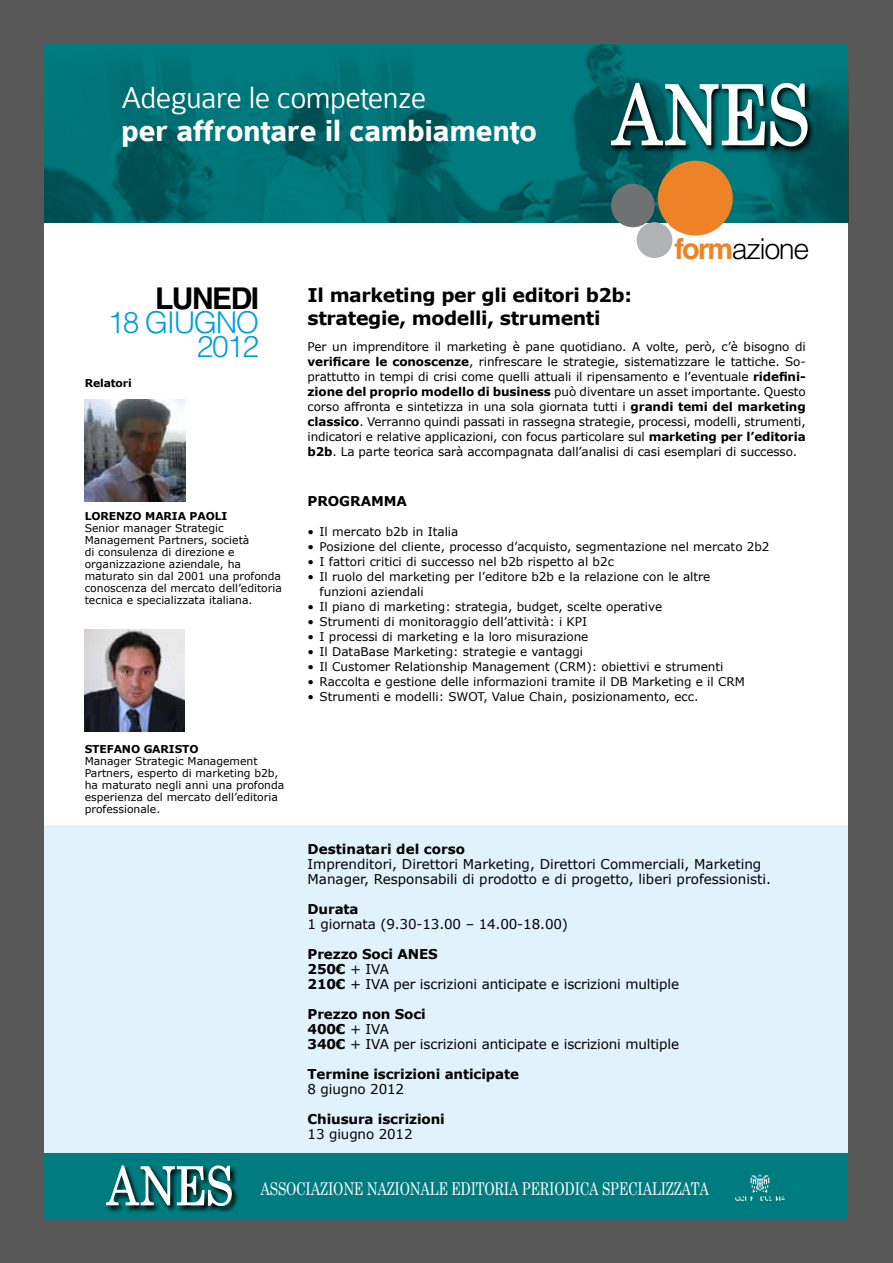
<style>
.page{position:relative;width:893px;height:1263px;background:#595858}
.page>*{position:absolute;margin:0;border:0;box-sizing:border-box;transform-origin:0 0}
.t1{font:700 32.4px "Colaborate";letter-spacing:-.02em;color:#fff}
.t2{font:300 32.4px "Colaborate";letter-spacing:-.02em;color:#fff}
.t3{font:300 30px/24px "Helvetica LT Std";letter-spacing:-.05em;color:#009ee0;text-align:right}
.t4{font:700 30px "Helvetica LT Std";letter-spacing:-.05em;color:#000}
.t5{font:300 28.8px "Helvetica LT Std";color:#000}
.t6{font:700 18.9px/22.6px "Verdana";letter-spacing:-.02em;color:#000}
.t7{font:17.55px "Century Schoolbook";letter-spacing:-.015em;color:#fff;scale:.75 1}
.t8{font:13.5px/15px "Verdana";letter-spacing:-.01em;color:#000}
.t9{font:700 13.5px "Verdana";letter-spacing:-.01em;color:#000}
.t10{font:12px/15px "Verdana";color:#000;text-align:justify}
.t11{font:10.8px/12px "Verdana";color:#000}
.t12{font:700 10.8px "Verdana";letter-spacing:-.01em;color:#000}
.s1{font-weight:700;color:#ef8126}
.s2{font-weight:700}
</style>
<div class="page">
<div style="left:45px;top:45px;width:803px;height:1173px;background:#fff"></div>
<div style="left:45px;top:826px;width:803px;height:392px;background:#e0f2fb"></div>
<img style="left:45px;top:45px;width:803px;height:178px">
<div style="left:658px;top:161px;width:75px;height:75px;background:#ef8126;border-radius:50%"></div>
<div style="left:611px;top:184px;width:44px;height:43px;background:#707172;border-radius:50%"></div>
<div style="left:637px;top:222px;width:35px;height:36px;background:#b1b3b4;border-radius:50%"></div>
<svg style="left:609px;top:81px;width:206px;height:73px;background:#005255"></svg>
<svg style="left:611px;top:83px;width:197px;height:63px"></svg>
<div style="left:45px;top:1153px;width:803px;height:65px;background:#007c80"></div>
<svg style="left:106px;top:1167px;width:132px;height:45px"></svg>
<svg style="left:106px;top:1165px;width:126px;height:41px"></svg>
<img style="left:85px;top:630px;width:100px;height:101px">
<img style="left:85px;top:400px;width:101px;height:101px">
<img style="left:735px;top:1174px;width:50px;height:27px">
<h1 class="t2" style="left:121px;top:81px;width:307px">Adeguare le competenze</h1>
<h1 class="t1" style="left:121px;top:114px;width:418px">per affrontare il cambiamento</h1>
<h3 class="t5" style="left:674px;top:230px;width:137px"><span class="s1">form</span>azione</h3>
<h2 class="t4" style="left:155px;top:280px;width:106px">lunedi</h2>
<h2 class="t3" style="left:108px;top:310px;width:153px">18 giugno<br>2012</h2>
<p class="t12" style="left:85px;top:376px;width:49px">Relatori</p>
<p class="t12" style="left:85px;top:509px;width:71px">LORENZO MAR</p>
<p class="t12" style="left:172px;top:509px;width:57px">IA PAO LI</p>
<p class="t11" style="left:85px;top:522px;width:199px">Senior manager Strategic<br>Management Partners, società<br>di consulenza di direzione e organizzazione aziendale, ha maturato sin dal 2001 una profonda conoscenza del mercato dell’editoria tecnica e specializzata italiana.</p>
<p class="t12" style="left:85px;top:742px;width:69px">STEFANO GAR</p>
<p class="t12" style="left:169px;top:742px;width:30px">ISTO</p>
<p class="t11" style="left:85px;top:755px;width:201px">Manager Strategic Management<br>Partners, esperto di marketing b2b, ha maturato negli anni una profonda esperienza del mercato dell’editoria professionale.</p>
<h3 class="t6" style="left:308px;top:283px;width:326px">Il marketing per gli editori b2b: strategie, modelli, strumenti</h3>
<p class="t10" style="left:308px;top:339px;width:500px">Per un imprenditore il marketing è pane quotidiano. A volte, però, c’è bisogno di <span class="s2">verificare le conoscenze</span>, rinfrescare le strategie, sistematizzare le tattiche. So&shy;prattutto in tempi di crisi come quelli attuali il ripensamento e l’eventuale <span class="s2">ridefini&shy;zione del proprio modello di business</span> può diventare un asset importante. Questo corso affronta e sintetizza in una sola giornata tutti i <span class="s2">grandi temi del marketing classico</span>. Verranno quindi passati in rassegna strategie, processi, modelli, strumenti, indicatori e relative applicazioni, con focus particolare sul <span class="s2">marketing per l’editoria b2b</span>. La parte teorica sarà accompagnata dall’analisi di casi esemplari di successo.</p>
<p class="t9" style="left:308px;top:492px;width:101px">Programma</p>
<p class="t10" style="left:308px;top:523px;width:152px">• Il mercato b2b in Italia</p>
<p class="t10" style="left:308px;top:538px;width:463px">• Posizione del cliente, processo d’acquisto, segmentazione nel mercato 2b2</p>
<p class="t10" style="left:308px;top:553px;width:308px">• I fattori critici di successo nel b2b rispetto al b2c</p>
<p class="t10" style="left:320px;top:568px;width:392px;text-indent:-12px">• Il ruolo del marketing per l’editore b2b e la relazione con le altre funzioni aziendali</p>
<p class="t10" style="left:308px;top:598px;width:356px">• Il piano di marketing: strategia, budget, scelte operative</p>
<p class="t10" style="left:308px;top:613px;width:281px">• Strumenti di monitoraggio dell’attività: i KPI</p>
<p class="t10" style="left:308px;top:628px;width:282px">• I processi di marketing e la loro misurazione</p>
<p class="t10" style="left:308px;top:643px;width:277px">• Il DataBase Marketing: strategie e vantaggi</p>
<p class="t10" style="left:308px;top:658px;width:417px">• Il Customer Relationship Management (CRM): obiettivi e strumenti</p>
<p class="t10" style="left:308px;top:673px;width:439px">• Raccolta e gestione delle informazioni tramite il DB Marketing e il CRM</p>
<p class="t10" style="left:308px;top:688px;width:392px">• Strumenti e modelli: SWOT, Value Chain, posizionamento, ecc.</p>
<p class="t9" style="left:308px;top:841px;width:159px">Destinatari del corso</p>
<p class="t8" style="left:308px;top:856px;width:465px">Imprenditori, Direttori Marketing, Direttori Commerciali, Marketing<br>Manager, Responsabili di prodotto e di progetto, liberi professionisti.</p>
<p class="t9" style="left:308px;top:901px;width:53px">Durata</p>
<p class="t8" style="left:308px;top:916px;width:262px">1 giornata (9.30-13.00 – 14.00-18.00)</p>
<p class="t8" style="left:308px;top:946px;width:373px"><span class="s2">Prezzo Soci ANES<br>250€</span> + IVA<br><span class="s2">210€</span> + IVA per iscrizioni anticipate e iscrizioni multiple</p>
<p class="t8" style="left:308px;top:1006px;width:373px"><span class="s2">Prezzo non Soci<br>400€</span> + IVA<br><span class="s2">340€</span> + IVA per iscrizioni anticipate e iscrizioni multiple</p>
<p class="t9" style="left:308px;top:1066px;width:213px">Termine iscrizioni anticipate</p>
<p class="t8" style="left:308px;top:1081px;width:98px">8 giugno 2012</p>
<p class="t9" style="left:308px;top:1111px;width:139px">Chiusura iscrizioni</p>
<p class="t8" style="left:308px;top:1126px;width:107px">13 giugno 2012</p>
<h3 class="t7" style="left:261px;top:1177px;width:600px">ASSOCIAZIONE NAZIONALE EDITORIA PERIODICA SPECIALIZZATA</h3>
</div>
